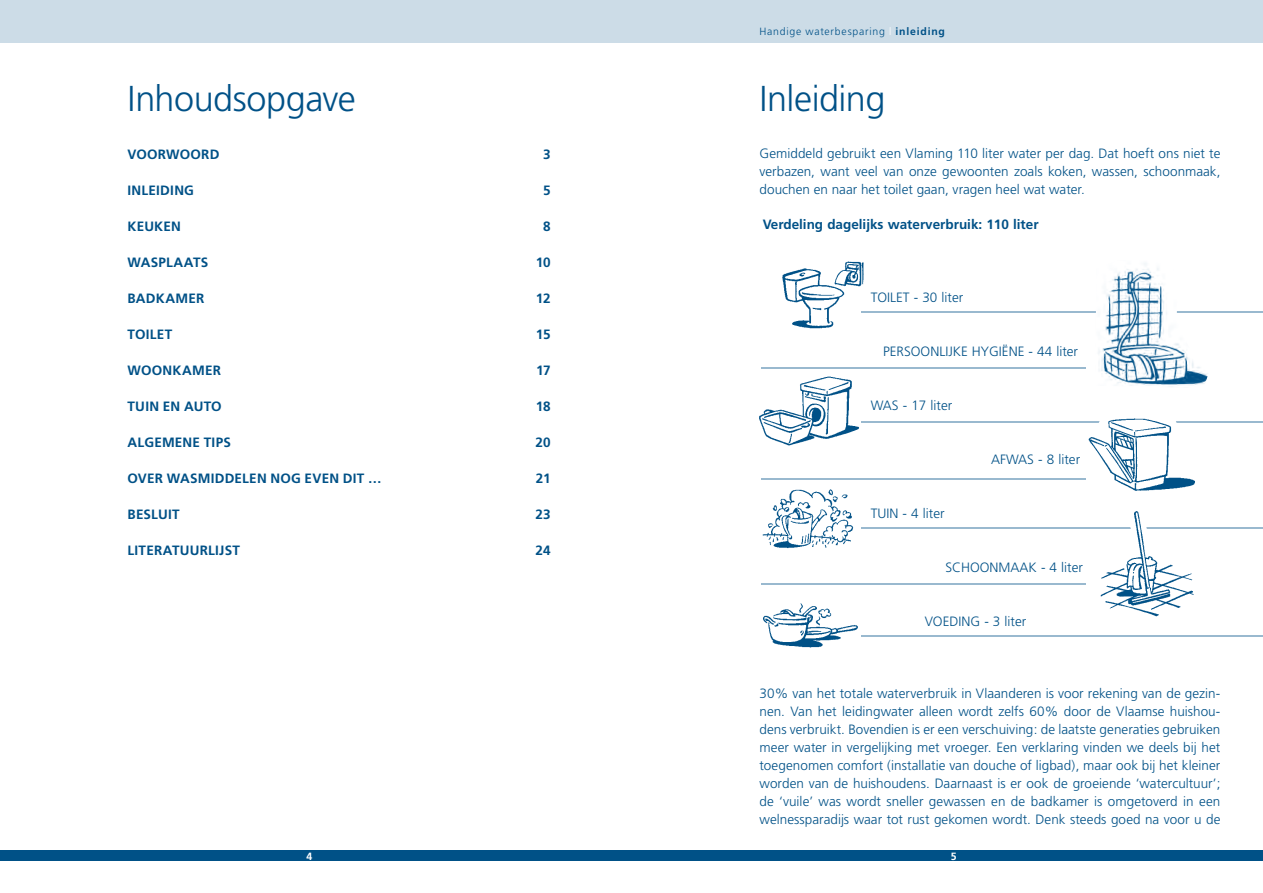
<style>
.page{position:relative;width:1263px;height:893px;background:#fff}
.page>*{position:absolute;margin:0;border:0;box-sizing:border-box;transform-origin:0 0}
.t1{font:300 36px "Frutiger";letter-spacing:-.015em;color:#005187}
.t2{font:300 13.5px/18px "Frutiger";color:#005187;text-align:justify}
.t3{font:700 13.5px "Frutiger";letter-spacing:.015em;color:#005187}
.t4{font:300 10.5px "Frutiger";letter-spacing:.07em;color:#005187}
.s1{color:#fff}
.s2{font-weight:700}
</style>
<div class="page">
<div style="left:0;top:850px;width:631px;height:11px;background:#005187"></div>
<div style="left:0;top:0;width:631px;height:43px;background:#ccdce7"></div>
<div style="left:631px;top:850px;width:632px;height:11px;background:#005187"></div>
<div style="left:631px;top:0;width:632px;height:43px;background:#ccdce7"></div>
<hr style="left:761px;top:367px;width:325px;height:2px;background:#99b9cf">
<img style="left:782px;top:261px;width:86px;height:68px">
<img style="left:759px;top:376px;width:100px;height:70px">
<hr style="left:861px;top:312px;width:402px;height:1px;background:#99b9cf">
<img style="left:1095px;top:263px;width:113px;height:124px">
<hr style="left:861px;top:422px;width:402px;height:1px;background:#99b9cf">
<hr style="left:761px;top:478px;width:325px;height:1px;background:#99b9cf">
<hr style="left:861px;top:527px;width:402px;height:2px;background:#99b9cf">
<hr style="left:761px;top:583px;width:325px;height:2px;background:#99b9cf">
<hr style="left:861px;top:636px;width:402px;height:1px;background:#99b9cf">
<img style="left:1086px;top:418px;width:112px;height:73px">
<img style="left:762px;top:489px;width:92px;height:60px">
<img style="left:1100px;top:511px;width:94px;height:106px">
<img style="left:763px;top:603px;width:95px;height:45px">
<p class="t4" style="left:759px;top:26px;width:187px">Handige waterbesparing <span class="s1">l</span> <span class="s2">inleiding</span></p>
<h1 class="t1" style="left:128px;top:78px;width:230px">Inhoudsopgave</h1>
<h1 class="t1" style="left:759px;top:78px;width:127px">Inleiding</h1>
<p class="t3" style="left:128px;top:146px;width:93px">VOORWOORD</p>
<p class="t3" style="left:543px;top:146px;width:5px">3</p>
<p class="t3" style="left:128px;top:182px;width:68px">INLEIDING</p>
<p class="t3" style="left:543px;top:182px;width:4px">5</p>
<p class="t3" style="left:128px;top:218px;width:55px">KEUKEN</p>
<p class="t3" style="left:543px;top:218px;width:9px">8</p>
<p class="t3" style="left:128px;top:254px;width:82px">WASPLAATS</p>
<p class="t3" style="left:536px;top:254px;width:16px">1 0</p>
<p class="t3" style="left:128px;top:290px;width:78px">BADKAMER</p>
<p class="t3" style="left:536px;top:290px;width:6px">12</p>
<p class="t3" style="left:128px;top:326px;width:46px">TOILET</p>
<p class="t3" style="left:536px;top:326px;width:6px">15</p>
<p class="t3" style="left:128px;top:362px;width:95px">WOONKAMER</p>
<p class="t3" style="left:536px;top:362px;width:16px">1 7</p>
<p class="t3" style="left:128px;top:398px;width:96px">TUIN EN AUTO</p>
<p class="t3" style="left:536px;top:398px;width:16px">1 8</p>
<p class="t3" style="left:128px;top:434px;width:105px">ALGEMENE TIPS</p>
<p class="t3" style="left:535px;top:434px;width:17px">2 0</p>
<p class="t3" style="left:128px;top:470px;width:256px">OVER WASMIDDELEN NOG EVEN DIT …</p>
<p class="t3" style="left:536px;top:470px;width:6px">21</p>
<p class="t3" style="left:128px;top:506px;width:54px">BESLUIT</p>
<p class="t3" style="left:535px;top:506px;width:6px">23</p>
<p class="t3" style="left:128px;top:542px;width:114px">LITERATUURLIJST</p>
<p class="t3" style="left:535px;top:542px;width:6px">24</p>
<p class="t2" style="left:759px;top:145px;width:462px">Gemiddeld gebruikt een Vlaming 110 liter water per dag. Dat hoeft ons niet te verbazen, want veel van onze gewoonten zoals koken, wassen, schoonmaak, douchen en naar het toilet gaan, vragen heel wat water.</p>
<p class="t3" style="left:763px;top:216px;width:277px">Verdeling dagelijks waterverbruik: 11 0 liter</p>
<p class="t2" style="left:871px;top:288px;width:94px">TOILET - 30 liter</p>
<p class="t2" style="left:883px;top:342px;width:197px">PERSOONLIJKE HYGIËNE - 44 liter</p>
<p class="t2" style="left:871px;top:396px;width:83px">WAS - 17 liter</p>
<p class="t2" style="left:871px;top:504px;width:75px">TUIN - 4 liter</p>
<p class="t2" style="left:991px;top:450px;width:91px">AFWAS - 8 liter</p>
<p class="t2" style="left:945px;top:558px;width:139px">SCHOONMAAK - 4 liter</p>
<p class="t2" style="left:925px;top:612px;width:103px">VOEDING - 3 liter</p>
<p class="t2" style="left:759px;top:685px;width:462px">30% van het totale waterverbruik in Vlaanderen is voor rekening van de gezin&shy;nen. Van het leidingwater alleen wordt zelfs 60% door de Vlaamse huishou&shy;dens verbruikt. Bovendien is er een verschuiving: de laatste generaties gebruiken meer water in vergelijking met vroeger. Een verklaring vinden we deels bij het toegenomen comfort (installatie van douche of ligbad), maar ook bij het kleiner worden van de huishoudens. Daarnaast is er ook de groeiende ‘watercultuur’; de ‘vuile’ was wordt sneller gewassen en de badkamer is omgetoverd in een welnessparadijs waar tot rust gekomen wordt. Denk steeds goed na voor u de</p>
</div>
